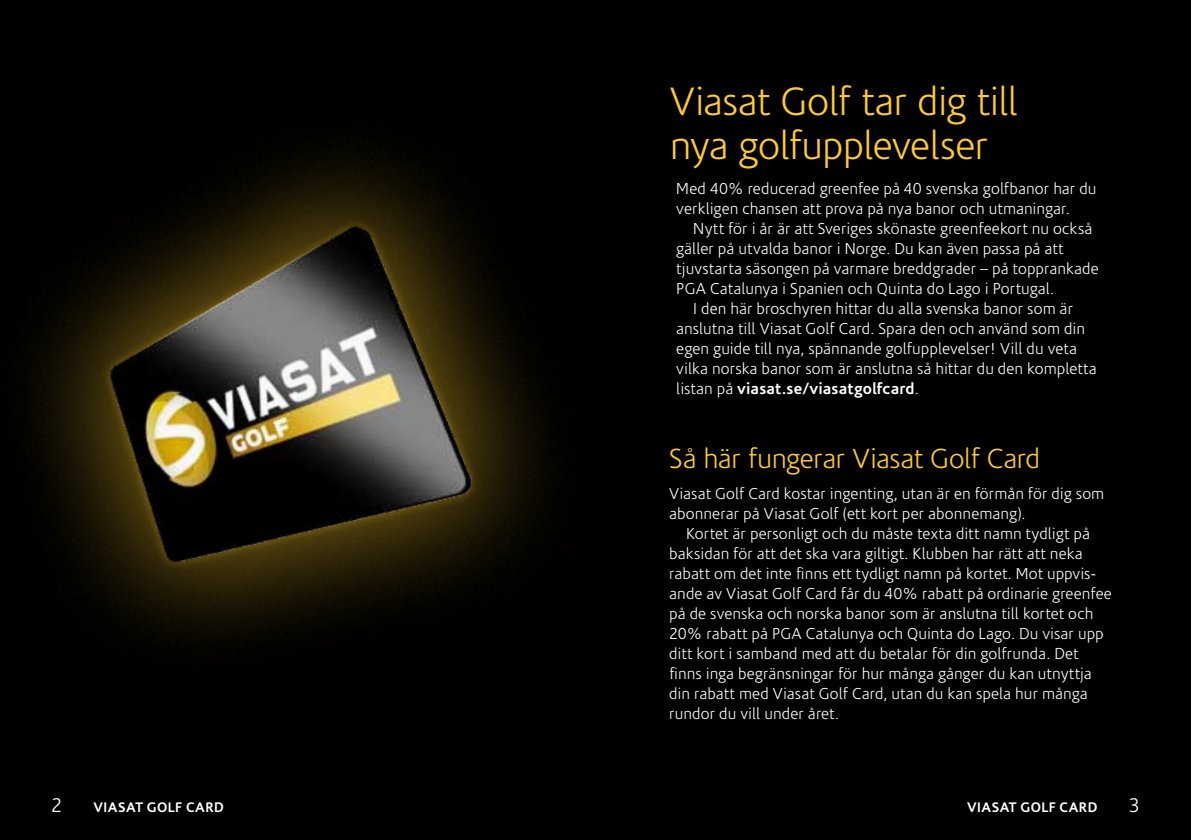
<style>
.page{position:relative;width:1191px;height:840px;background:#fff}
.page>*{position:absolute;margin:0;border:0;box-sizing:border-box;transform-origin:0 0}
.t1{font:300 40px/44px "Corisande";letter-spacing:-.015em;color:#ffcb2b}
.t2{font:300 28px "Corisande";letter-spacing:-.01em;color:#ffcb2b}
.t3{font:300 20px "Corisande";color:#fff}
.t4{font:300 16px/20px "Corisande";letter-spacing:.005em;color:#fff}
.t5{font:700 16px "Corisande";letter-spacing:.005em;color:#fff}
.t6{font:700 14px "Corisande";letter-spacing:.035em;color:#fff}
.s1{font-weight:300}
</style>
<div class="page">
<div style="left:0;top:0;width:1191px;height:839px;background:#000"></div>
<svg style="left:30px;top:151px;width:520px;height:494px"></svg>
<img style="left:89px;top:207px;width:406px;height:386px">
<p class="t3" style="left:51px;top:793px;width:12px">2</p>
<h1 class="t1" style="left:670px;top:81px;width:350px">Viasat Golf tar dig till nya golfupplevelser</h1>
<p class="t4" style="left:676px;top:179px;width:422px">Med 40% reducerad greenfee på 40 svenska golfbanor har du verkligen chansen att prova på nya banor och utmaningar.</p>
<p class="t4" style="left:693px;top:219px;width:400px">Nytt för i år är att Sveriges skönaste greenfeekort nu också</p>
<p class="t4" style="left:676px;top:239px;width:389px">gäller på utvalda banor i Norge. Du kan även passa på att</p>
<p class="t4" style="left:676px;top:259px;width:424px">tjuvstarta säsongen på varmare breddgrader – på topprankade</p>
<p class="t4" style="left:676px;top:279px;width:379px">PGA Catalunya i Spanien och Quinta do Lago i Portugal.</p>
<p class="t4" style="left:693px;top:299px;width:381px">I den här broschyren hittar du alla svenska banor som är</p>
<p class="t4" style="left:676px;top:319px;width:410px">anslutna till Viasat Golf Card. Spara den och använd som din</p>
<p class="t4" style="left:676px;top:339px;width:402px">egen guide till nya, spännande golfupplevelser! Vill du veta</p>
<p class="t4" style="left:676px;top:359px;width:422px">vilka norska banor som är anslutna så hittar du den kompletta</p>
<p class="t5" style="left:676px;top:379px;width:244px"><span class="s1">listan på</span> viasat.se/viasatgolfcard<span class="s1">.</span></p>
<h2 class="t2" style="left:669px;top:444px;width:372px">Så här fungerar Viasat Golf Card</h2>
<p class="t4" style="left:669px;top:483px;width:436px">Viasat Golf Card kostar ingenting, utan är en förmån för dig som abonnerar på Viasat Golf (ett kort per abonnemang).</p>
<p class="t4" style="left:669px;top:523px;width:444px;text-indent:17px">Kortet är personligt och du måste texta ditt namn tydligt på baksidan för att det ska vara giltigt. Klubben har rätt att neka rabatt om det inte finns ett tydligt namn på kortet. Mot uppvis&shy;ande av Viasat Golf Card får du 40% rabatt på ordinarie greenfee på de svenska och norska banor som är anslutna till kortet och 20% rabatt på PGA Catalunya och Quinta do Lago. Du visar upp ditt kort i samband med att du betalar för din golfrunda. Det finns inga begränsningar för hur många gånger du kan utnyttja din rabatt med Viasat Golf Card, utan du kan spela hur många rundor du vill under året.</p>
<p class="t6" style="left:94px;top:798px;width:132px">Viasat Golf Card</p>
<p class="t6" style="left:967px;top:798px;width:132px">Viasat Golf Card</p>
<p class="t3" style="left:1129px;top:793px;width:12px">3</p>
</div>
